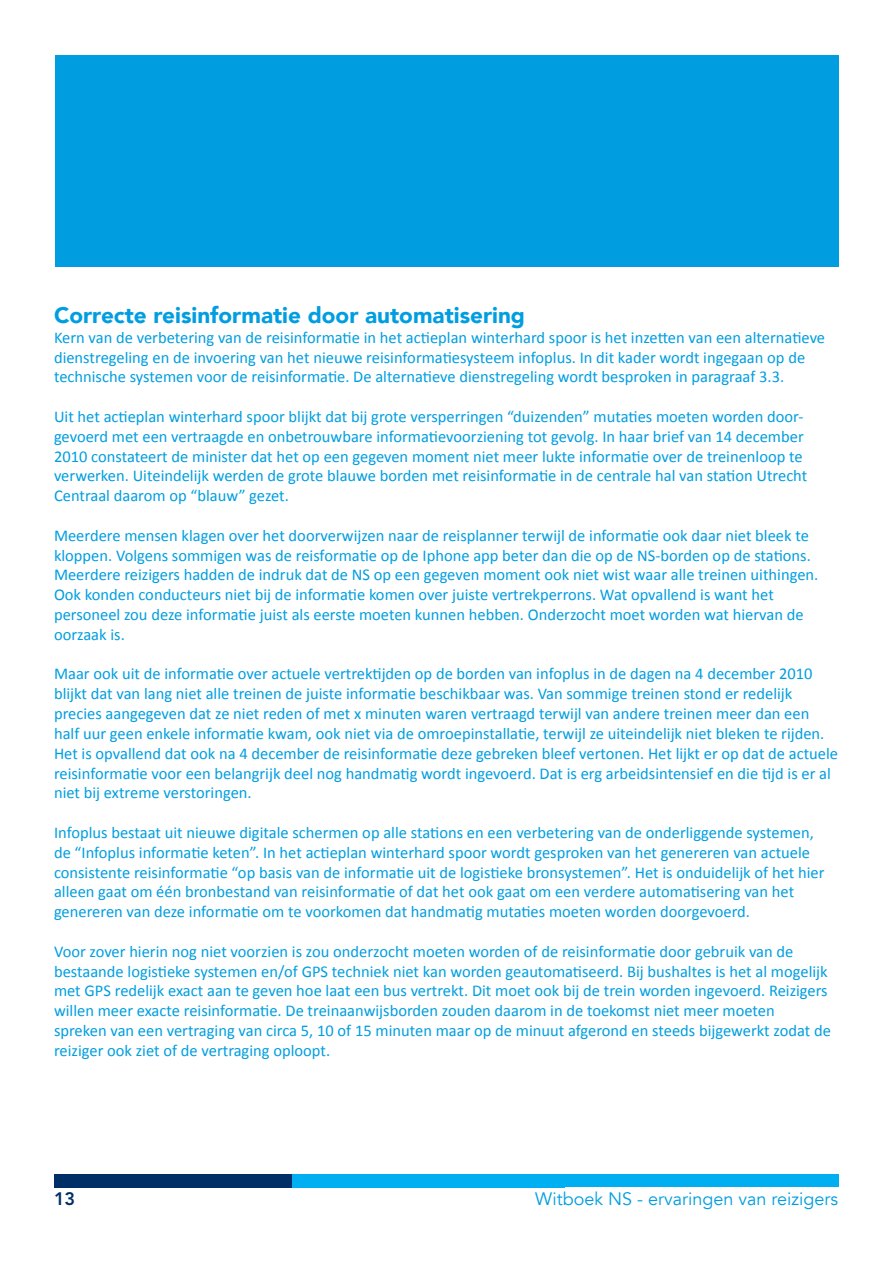
<style>
.page{position:relative;width:893px;height:1263px;background:#fff}
.page>*{position:absolute;margin:0;border:0;box-sizing:border-box;transform-origin:0 0}
.t1{font:900 22.5px "Avenir LT";color:#009ee0}
.t2{font:18px "Avenir LT";color:#009ee0}
.t3{font:800 18px "Avenir LT Std";color:#002e67}
.t4{font:16.5px/19.8px "Calibri";color:#009ee0}
.t5{font:800 15px "Avenir LT Std";color:#009ee0}
.t6{font:800 15px "Avenir LT Std";color:#002e67}
</style>
<div class="page">
<div style="left:55px;top:55px;width:783px;height:211px;background:#009ee0"></div>
<div style="left:55px;top:1174px;width:783px;height:13px;background:#00aff2"></div>
<div style="left:54px;top:1174px;width:237px;height:13px;background:#002e67"></div>
<h1 class="t1" style="left:54px;top:302px;width:473px">Correcte reisinformatie door automatisering</h1>
<p class="t4" style="left:54px;top:327px;width:773px">Kern van de verbetering van de reisinformatie in het actieplan winterhard spoor is het inzetten van een alternatieve dienstregeling en de invoering van het nieuwe reisinformatiesysteem infoplus. In dit kader wordt ingegaan op de technische systemen voor de reisinformatie. De alternatieve dienstregeling wordt besproken in paragraaf 3.3.</p>
<p class="t4" style="left:54px;top:407px;width:755px">Uit het actieplan winterhard spoor blijkt dat bij grote versperringen “duizenden” mutaties moeten worden door&shy;gevoerd met een vertraagde en onbetrouwbare informatievoorziening tot gevolg. In haar brief van 14 december 2010 constateert de minister dat het op een gegeven moment niet meer lukte informatie over de treinenloop te verwerken. Uiteindelijk werden de grote blauwe borden met reisinformatie in de centrale hal van station Utrecht Centraal daarom op “blauw” gezet.</p>
<p class="t4" style="left:54px;top:525px;width:766px">Meerdere mensen klagen over het doorverwijzen naar de reisplanner terwijl de informatie ook daar niet bleek te kloppen. Volgens sommigen was de reisformatie op de Iphone app beter dan die op de NS-borden op de stations.<br>Meerdere reizigers hadden de indruk dat de NS op een gegeven moment ook niet wist waar alle treinen uithingen.<br>Ook konden conducteurs niet bij de informatie komen over juiste vertrekperrons. Wat opvallend is want het personeel zou deze informatie juist als eerste moeten kunnen hebben. Onderzocht moet worden wat hiervan de oorzaak is.</p>
<p class="t4" style="left:54px;top:664px;width:786px">Maar ook uit de informatie over actuele vertrektijden op de borden van infoplus in de dagen na 4 december 2010 blijkt dat van lang niet alle treinen de juiste informatie beschikbaar was. Van sommige treinen stond er redelijk precies aangegeven dat ze niet reden of met x minuten waren vertraagd terwijl van andere treinen meer dan een half uur geen enkele informatie kwam, ook niet via de omroepinstallatie, terwijl ze uiteindelijk niet bleken te rijden.<br>Het is opvallend dat ook na 4 december de reisinformatie deze gebreken bleef vertonen. Het lijkt er op dat de actuele reisinformatie voor een belangrijk deel nog handmatig wordt ingevoerd. Dat is erg arbeidsintensief en die tijd is er al niet bij extreme verstoringen.</p>
<p class="t4" style="left:54px;top:822px;width:772px">Infoplus bestaat uit nieuwe digitale schermen op alle stations en een verbetering van de onderliggende systemen, de “Infoplus informatie keten”. In het actieplan winterhard spoor wordt gesproken van het genereren van actuele consistente reisinformatie “op basis van de informatie uit de logistieke bronsystemen”. Het is onduidelijk of het hier alleen gaat om één bronbestand van reisinformatie of dat het ook gaat om een verdere automatisering van het genereren van deze informatie om te voorkomen dat handmatig mutaties moeten worden doorgevoerd.</p>
<p class="t4" style="left:54px;top:941px;width:778px">Voor zover hierin nog niet voorzien is zou onderzocht moeten worden of de reisinformatie door gebruik van de bestaande logistieke systemen en/of GPS techniek niet kan worden geautomatiseerd. Bij bushaltes is het al mogelijk met GPS redelijk exact aan te geven hoe laat een bus vertrekt. Dit moet ook bij de trein worden ingevoerd. Reizigers willen meer exacte reisinformatie. De treinaanwijsborden zouden daarom in de toekomst niet meer moeten spreken van een vertraging van circa 5, 10 of 15 minuten maar op de minuut afgerond en steeds bijgewerkt zodat de reiziger ook ziet of de vertraging oploopt.</p>
<p class="t2" style="left:535px;top:1188px;width:305px">Witboek NS - ervaringen van reizigers</p>
<p class="t3" style="left:54px;top:1188px;width:23px">13</p>
<p class="t5" style="left:575px;top:1192px;width:265px">Op weg naar één Rijksinfrabeheerder</p>
<p class="t6" style="left:55px;top:1192px;width:10px">2</p>
<p class="t5" style="left:328px;top:1192px;width:507px">Laat doven meedoen in Nederland. Erken de Nederlandse Ge arentaal!</p>
</div>
